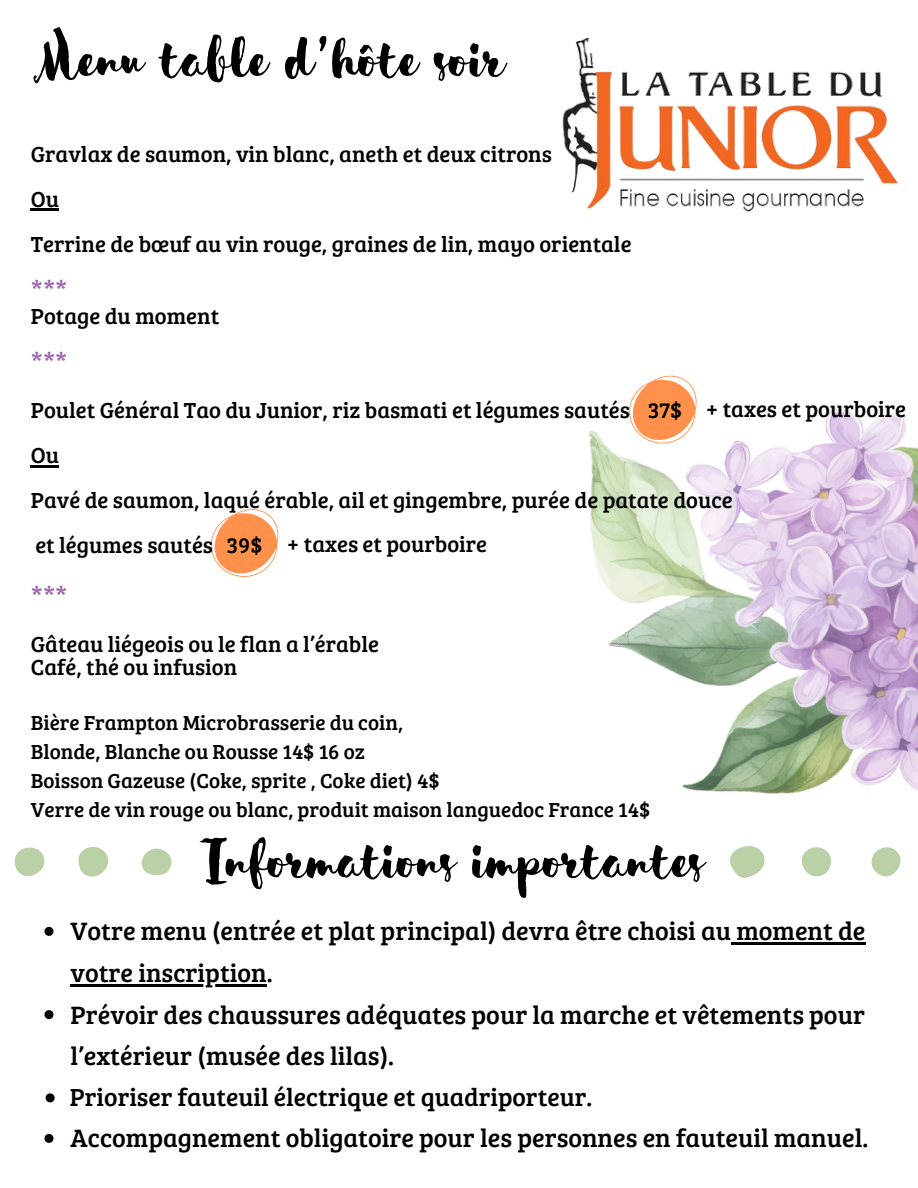
<style>
.page{position:relative;width:918px;height:1188px;background:#fff}
.page>*{position:absolute;margin:0;border:0;box-sizing:border-box;transform-origin:0 0}
.t1{font:67.5px "Sensa Brush Fill";color:#000}
.t2{font:66px "Sensa Brush Fill";color:#000}
.t3{font:27px "Bree Serif";color:#9b68ac}
.t4{font:25.95px/41.7px "Bree Serif";color:#000}
.t5{font:25.5px "Bree Serif";color:#000}
.t6{font:22.5px "Bree Serif";color:#000}
.t7{font:21px "Bree Serif";color:#000}
</style>
<div class="page">
<svg style="left:211px;top:509px;width:67px;height:68px"></svg>
<img style="left:588px;top:375px;width:330px;height:568px">
<hr style="left:31px;top:209px;width:28px;height:2px;background:#000">
<hr style="left:31px;top:465px;width:28px;height:3px;background:#000">
<img style="left:562px;top:37px;width:336px;height:175px">
<div style="left:78px;top:847px;width:30px;height:30px;background:#bad0a6;border-radius:50%"></div>
<div style="left:15px;top:848px;width:29px;height:28px;background:#bad0a6;border-radius:14px"></div>
<svg style="left:141px;top:849px;width:31px;height:26px"></svg>
<svg style="left:729px;top:846px;width:37px;height:32px"></svg>
<div style="left:802px;top:847px;width:29px;height:29px;background:#bad0a6;border-radius:50%"></div>
<div style="left:872px;top:847px;width:29px;height:29px;background:#bad0a6;border-radius:14px"></div>
<svg style="left:45px;top:927px;width:9px;height:9px"></svg>
<hr style="left:731px;top:943px;width:135px;height:2px;background:#000">
<hr style="left:71px;top:984px;width:196px;height:3px;background:#000">
<svg style="left:45px;top:1010px;width:9px;height:9px"></svg>
<svg style="left:46px;top:1093px;width:9px;height:9px"></svg>
<svg style="left:45px;top:1134px;width:9px;height:9px"></svg>
<p class="t1" style="left:31px;top:17px;width:475px">Menu table d’hôte soir</p>
<h1 class="t6" style="left:31px;top:137px;width:523px">Gravlax de saumon, vin blanc, aneth et deux citrons</h1>
<p class="t6" style="left:31px;top:182px;width:30px">Ou</p>
<p class="t6" style="left:31px;top:227px;width:602px">Terrine de bœuf au vin rouge, graines de lin, mayo orientale</p>
<p class="t3" style="left:31px;top:271px;width:38px">***</p>
<h2 class="t6" style="left:31px;top:299px;width:190px">Potage du moment</h2>
<p class="t3" style="left:31px;top:343px;width:38px">***</p>
<h2 class="t6" style="left:31px;top:394px;width:653px">Poulet Général Tao du Junior, riz basmati et légumes sautés 37$</h2>
<p class="t6" style="left:31px;top:439px;width:30px">Ou</p>
<p class="t6" style="left:31px;top:484px;width:703px">Pavé de saumon, laqué érable, ail et gingembre, purée de patate douce</p>
<p class="t6" style="left:35px;top:529px;width:229px">et légumes sautés 39$</p>
<p class="t3" style="left:31px;top:577px;width:38px">***</p>
<p class="t6" style="left:31px;top:628px;width:350px">Gâteau liégeois ou le flan a l’érable</p>
<p class="t6" style="left:31px;top:650px;width:208px">Café, thé ou infusion</p>
<p class="t7" style="left:31px;top:707px;width:374px">Bière Frampton Microbrasserie du coin,</p>
<p class="t7" style="left:31px;top:736px;width:336px">Blonde, Blanche ou Rousse 14$ 16 oz</p>
<p class="t7" style="left:31px;top:766px;width:410px">Boisson Gazeuse (Coke, sprite , Coke diet) 4$</p>
<p class="t7" style="left:31px;top:795px;width:621px">Verre de vin rouge ou blanc, produit maison languedoc France 14$</p>
<p class="t2" style="left:197px;top:820px;width:509px">Informations importantes</p>
<p class="t4" style="left:71px;top:909px;width:796px">Votre menu (entrée et plat principal) devra être choisi au moment de</p>
<p class="t4" style="left:71px;top:951px;width:796px">votre inscription.<br>Prévoir des chaussures adéquates pour la marche et vêtements pour l’extérieur (musée des lilas).</p>
<p class="t5" style="left:70px;top:1078px;width:524px">Prioriser fauteuil électrique et quadriporteur.</p>
<p class="t4" style="left:71px;top:1116px;width:799px">Accompagnement obligatoire pour les personnes en fauteuil manuel.</p>
<p class="t6" style="left:706px;top:393px;width:201px">+ taxes et pourboire</p>
<h1 class="t6" style="left:287px;top:528px;width:201px">+ taxes et pourboire</h1>
</div>
